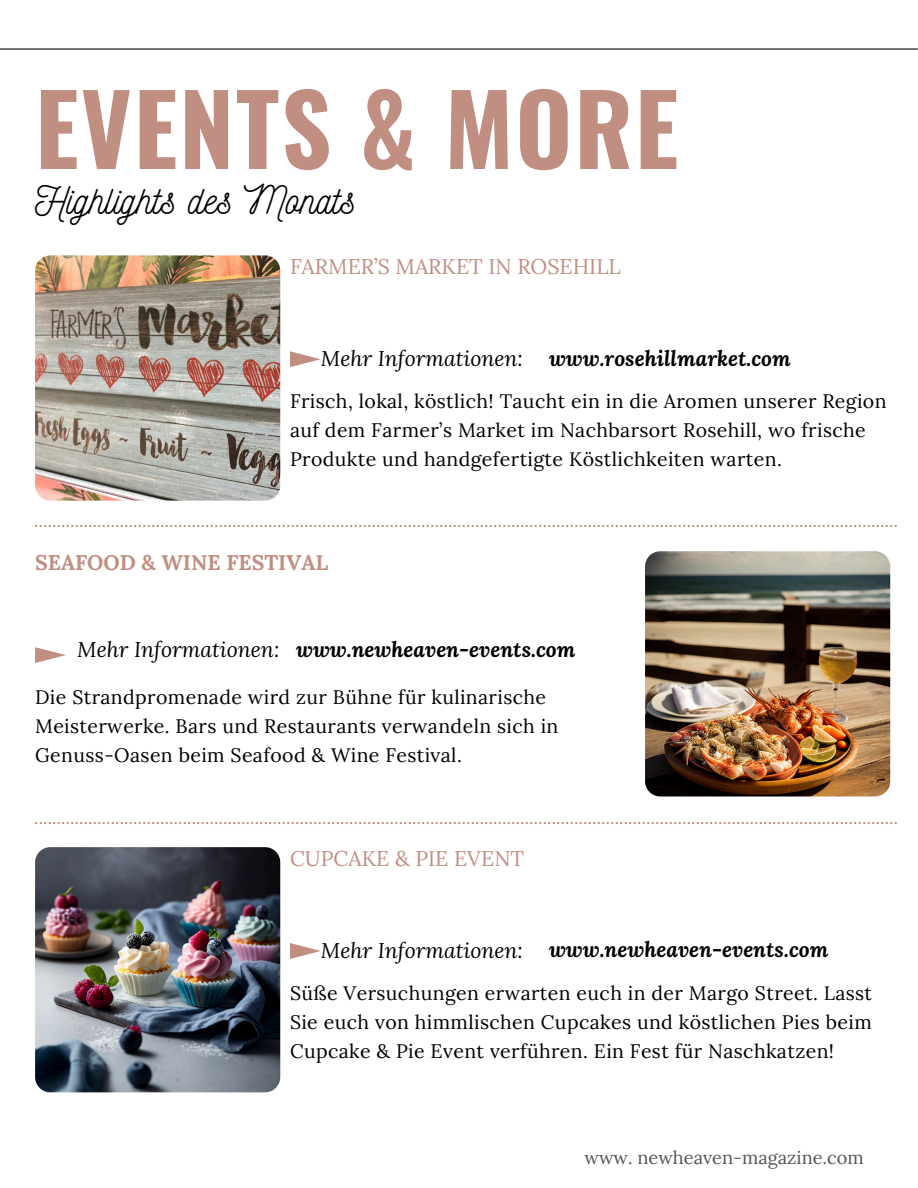
<style>
.page{position:relative;width:918px;height:1188px;background:#fff}
.page>*{position:absolute;margin:0;border:0;box-sizing:border-box;transform-origin:0 0}
.t1{font:700 97.5px "Oswald";letter-spacing:.02em;color:#c18e82}
.t2{font:39.15px "Nickainley";color:#000}
.t3{font:italic 700 21.15px "Lora";color:#000}
.t4{font:21.15px "Lora";color:#c18e82}
.t5{font:italic 21.15px "Lora";color:#000}
.t6{font:700 21.15px "Lora";color:#c18e82}
.t7{font:19.5px/29.2px "Lora";letter-spacing:.02em;color:#000}
.t8{font:18.15px "Lora";color:#545454}
.s1{font-weight:400}
</style>
<div class="page">
<hr style="left:0;top:48px;width:917px;height:2px;background:#000">
<img style="left:35px;top:255px;width:245px;height:246px;border-radius:15px">
<img style="left:645px;top:551px;width:245px;height:245px;border-radius:15px">
<img style="left:35px;top:847px;width:245px;height:245px;border-radius:15px">
<svg style="left:290px;top:351px;width:30px;height:16px"></svg>
<svg style="left:35px;top:647px;width:30px;height:16px"></svg>
<svg style="left:290px;top:943px;width:30px;height:16px"></svg>
<svg style="left:35px;top:525px;width:862px;height:2px"></svg>
<svg style="left:35px;top:822px;width:862px;height:2px"></svg>
<h5 class="t1" style="left:35px;top:53px;width:645px">EVENTS &amp; MORE</h5>
<h6 class="t2" style="left:35px;top:175px;width:322px">Highlights des Monats</h6>
<h3 class="t4" style="left:290px;top:253px;width:332px">FARMER’S MARKET IN ROSEHILL</h3>
<p class="t5" style="left:321px;top:344px;width:204px">Mehr Informationen:</p>
<h6 class="t3" style="left:549px;top:344px;width:243px">www.rosehillmarket.com</h6>
<p class="t7" style="left:290px;top:386px;width:598px">Frisch, lokal, köstlich! Taucht ein in die Aromen unserer Region auf dem Farmer’s Market im Nachbarsort Rosehill, wo frische<br>Produkte und handgefertigte Köstlichkeiten warten.</p>
<h6 class="t6" style="left:35px;top:549px;width:295px">SEAFOOD &amp; WINE FESTIVAL</h6>
<p class="t3" style="left:77px;top:635px;width:500px"><span class="s1">Mehr Informationen:</span> www.newheaven-events.com</p>
<h6 class="t7" style="left:35px;top:682px;width:525px">Die Strandpromenade wird zur Bühne für kulinarische<br>Meisterwerke. Bars und Restaurants verwandeln sich in<br>Genuss-Oasen beim Seafood &amp; Wine Festival.</h6>
<p class="t4" style="left:290px;top:845px;width:236px">CUPCAKE &amp; PIE EVENT</p>
<h4 class="t5" style="left:321px;top:936px;width:204px">Mehr Informationen:</h4>
<h4 class="t3" style="left:549px;top:936px;width:281px">www.newheaven-events.com</h4>
<h5 class="t7" style="left:290px;top:978px;width:584px;text-align:justify">Süße Versuchungen erwarten euch in der Margo Street. Lasst Sie euch von himmlischen Cupcakes und köstlichen Pies beim Cupcake &amp; Pie Event verführen. Ein Fest für Naschkatzen!</h5>
<h6 class="t8" style="left:584px;top:1146px;width:281px">www. newheaven-magazine.com</h6>
</div>
